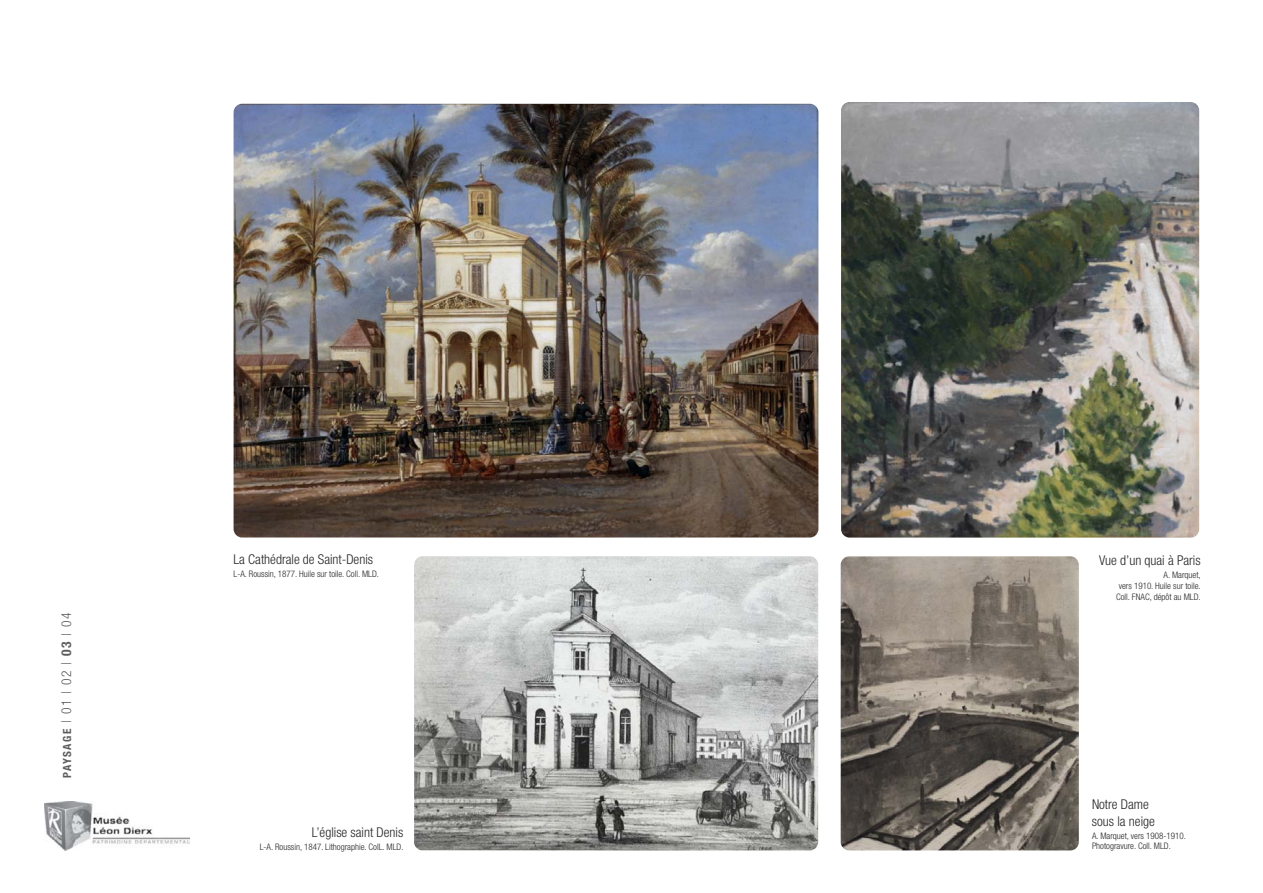
<style>
.page{position:relative;width:1263px;height:893px;background:#fff}
.page>*{position:absolute;margin:0;border:0;box-sizing:border-box;transform-origin:0 0}
.t1{font:300 condensed 13.5px/16.2px "Helvetica Neue";color:#272627}
.t2{font:300 condensed 13.5px "Helvetica Neue";color:#5d5c5d}
.t3{font:300 condensed 9px/10.8px "Helvetica Neue";color:#272627;text-align:justify}
.s1{font-weight:700;font-size:11.25px}
.s2{font-weight:700}
</style>
<div class="page">
<img style="left:44px;top:802px;width:145px;height:48px">
<img style="left:234px;top:104px;width:584px;height:433px;border-radius:9px">
<img style="left:841px;top:556px;width:238px;height:294px;border-radius:9px">
<img style="left:841px;top:102px;width:358px;height:436px;border-radius:9px">
<img style="left:414px;top:556px;width:404px;height:294px;border-radius:9px">
<h1 class="t2" style="left:62px;top:778px;width:167px;rotate:-90deg"><span class="s1">PAYSAGE</span> | 01 | 02 | <span class="s2">03</span> | 04</h1>
<h1 class="t1" style="left:234px;top:552px;width:141px">La Cathédrale de Saint-Denis</h1>
<p class="t3" style="left:234px;top:569px;width:147px">L-A. Roussin, 1877. Huile sur toile. Coll. MLD.</p>
<h1 class="t1" style="left:312px;top:826px;width:93px">L’église saint Denis</h1>
<p class="t3" style="left:260px;top:842px;width:145px">L-A. Roussin, 1847. Lithographie. ColL. MLD.</p>
<h1 class="t1" style="left:1099px;top:553px;width:103px">Vue d’un quai à Paris</h1>
<p class="t3" style="left:1116px;top:570px;width:86px;text-indent:47px">A. Marquet, vers 1910. Huile sur toile.<br>Coll. FNAC, dépôt au MLD.</p>
<h1 class="t1" style="left:1092px;top:798px;width:64px">Notre Dame sous la neige</h1>
<p class="t3" style="left:1092px;top:831px;width:95px">A. Marquet, vers 1908-1910.<br>Photogravure. Coll. MLD.</p>
</div>
